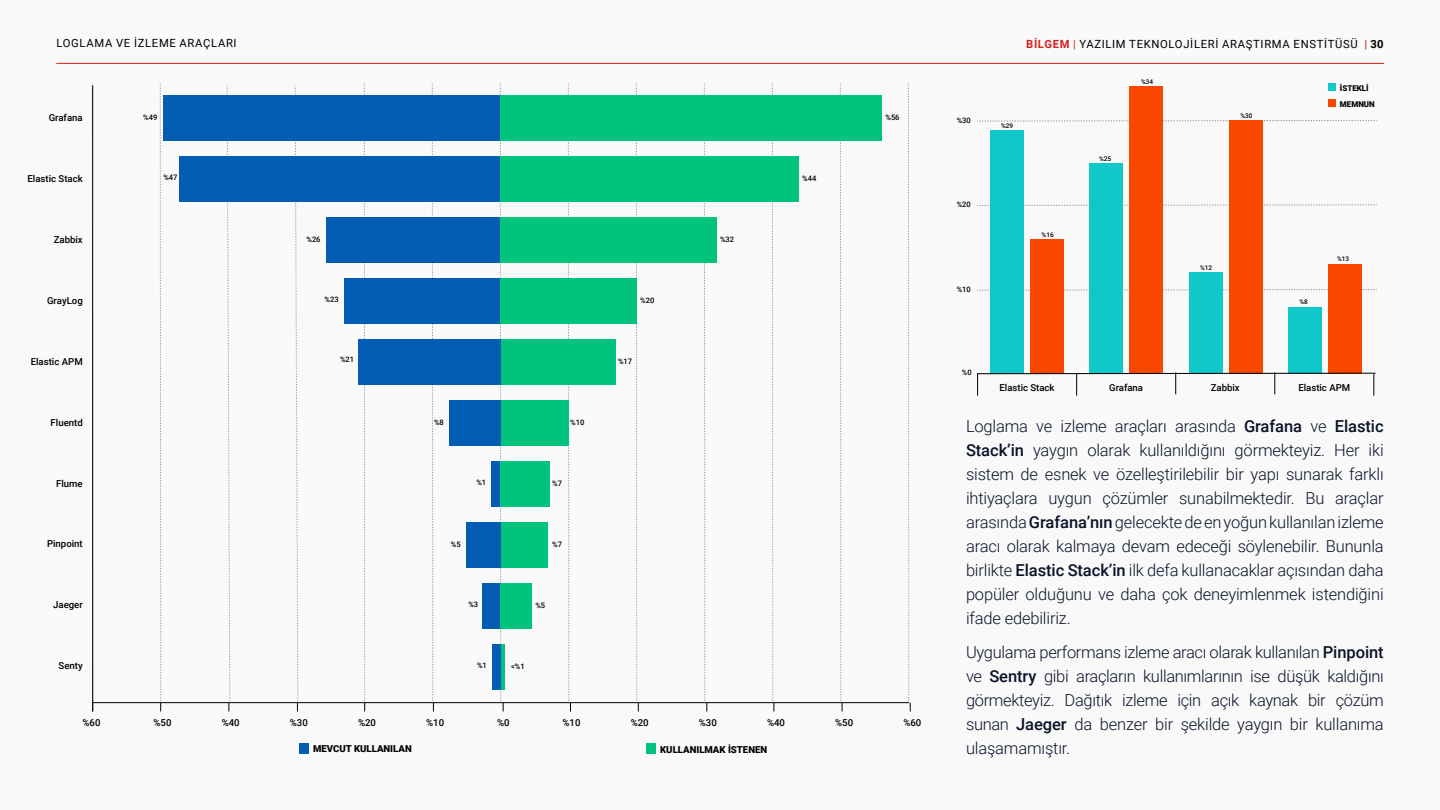
<style>
.page{position:relative;width:1440px;height:810px;background:#f7f7f7}
.page>*{position:absolute;margin:0;border:0;box-sizing:border-box;transform-origin:0 0}
.t1{font:300 16.5px/24px "Roboto";letter-spacing:-.01em;color:#0b132a;text-align:justify}
.t2{font:11.25px "Roboto";letter-spacing:.06em;color:#000}
.t3{font:500 9.6px "Roboto";color:#000}
.t4{font:900 9.6px "Roboto";color:#000}
.t5{font:900 7.95px/16.4px "Roboto";color:#000}
.t6{font:500 7.57px "Roboto";color:#000}
.t7{font:500 7.5px "Roboto";color:#000}
.t8{font:500 6.45px "Roboto";color:#000}
.s1{font-weight:700;color:#d6211d}
.s2{color:#d6211d}
.s3{font-weight:500;color:#d6211d}
.s4{font-weight:700}
.s5{font-weight:500}
</style>
<div class="page">
<hr style="left:56px;top:63px;width:1328px;height:1px;background:#d6211d">
<svg style="left:977px;top:289px;width:400px;height:2px"></svg>
<svg style="left:977px;top:204px;width:400px;height:2px"></svg>
<svg style="left:977px;top:120px;width:400px;height:2px"></svg>
<svg style="left:500px;top:83px;width:4px;height:628px"></svg>
<svg style="left:432px;top:83px;width:2px;height:628px"></svg>
<svg style="left:568px;top:83px;width:3px;height:628px"></svg>
<hr style="left:92px;top:702px;width:817px;height:1px;background:#000">
<svg style="left:364px;top:83px;width:2px;height:628px"></svg>
<svg style="left:636px;top:83px;width:3px;height:628px"></svg>
<svg style="left:295px;top:87px;width:4px;height:624px"></svg>
<svg style="left:704px;top:83px;width:3px;height:628px"></svg>
<svg style="left:92px;top:83px;width:2px;height:628px"></svg>
<svg style="left:160px;top:83px;width:2px;height:628px"></svg>
<svg style="left:227px;top:87px;width:4px;height:624px"></svg>
<svg style="left:908px;top:83px;width:3px;height:628px"></svg>
<svg style="left:840px;top:83px;width:3px;height:628px"></svg>
<svg style="left:772px;top:83px;width:3px;height:628px"></svg>
<div style="left:299px;top:744px;width:9px;height:10px;background:#035eb3"></div>
<div style="left:647px;top:744px;width:9px;height:10px;background:#00c47e"></div>
<div style="left:500px;top:461px;width:49px;height:45px;background:#00c47e"></div>
<div style="left:491px;top:461px;width:9px;height:45px;background:#035eb3"></div>
<div style="left:500px;top:583px;width:32px;height:45px;background:#00c47e"></div>
<div style="left:483px;top:583px;width:17px;height:45px;background:#035eb3"></div>
<div style="left:500px;top:522px;width:48px;height:45px;background:#00c47e"></div>
<div style="left:466px;top:522px;width:34px;height:45px;background:#035eb3"></div>
<div style="left:500px;top:400px;width:69px;height:45px;background:#00c47e"></div>
<div style="left:449px;top:400px;width:51px;height:45px;background:#035eb3"></div>
<div style="left:500px;top:339px;width:116px;height:46px;background:#00c47e"></div>
<div style="left:358px;top:339px;width:142px;height:46px;background:#035eb3"></div>
<div style="left:500px;top:278px;width:137px;height:46px;background:#00c47e"></div>
<div style="left:344px;top:278px;width:156px;height:46px;background:#035eb3"></div>
<div style="left:500px;top:217px;width:216px;height:46px;background:#00c47e"></div>
<div style="left:326px;top:217px;width:174px;height:46px;background:#035eb3"></div>
<div style="left:500px;top:156px;width:298px;height:46px;background:#00c47e"></div>
<div style="left:179px;top:156px;width:321px;height:46px;background:#035eb3"></div>
<div style="left:500px;top:95px;width:382px;height:46px;background:#00c47e"></div>
<div style="left:164px;top:95px;width:336px;height:46px;background:#035eb3"></div>
<div style="left:492px;top:644px;width:9px;height:45px;background:#035eb3"></div>
<hr style="left:501px;top:644px;width:4px;height:45px;background:#00c47e">
<div style="left:990px;top:130px;width:34px;height:244px;background:#10c8c9"></div>
<div style="left:1030px;top:239px;width:34px;height:134px;background:#fa4700"></div>
<div style="left:1090px;top:163px;width:33px;height:211px;background:#10c8c9"></div>
<div style="left:1130px;top:86px;width:33px;height:287px;background:#fa4700"></div>
<div style="left:1189px;top:272px;width:34px;height:102px;background:#10c8c9"></div>
<div style="left:1229px;top:120px;width:33px;height:253px;background:#fa4700"></div>
<div style="left:1289px;top:307px;width:33px;height:67px;background:#10c8c9"></div>
<div style="left:1329px;top:264px;width:33px;height:109px;background:#fa4700"></div>
<div style="left:1328px;top:83px;width:8px;height:8px;background:#10c8c9"></div>
<div style="left:1328px;top:100px;width:8px;height:7px;background:#fa4700"></div>
<svg style="left:977px;top:372px;width:399px;height:24px"></svg>
<p class="t2" style="left:56px;top:35px;width:182px">LOGLAMA VE İZLEME ARAÇLARI</p>
<p class="t3" style="left:49px;top:111px;width:36px">Grafana</p>
<p class="t6" style="left:143px;top:112px;width:16px">%49</p>
<p class="t6" style="left:886px;top:112px;width:16px">%56</p>
<p class="t3" style="left:27px;top:172px;width:57px">Elastic Stack</p>
<p class="t6" style="left:163px;top:172px;width:16px">%47</p>
<p class="t6" style="left:802px;top:173px;width:16px">%44</p>
<p class="t3" style="left:54px;top:233px;width:31px">Zabbix</p>
<p class="t6" style="left:307px;top:234px;width:16px">%26</p>
<p class="t6" style="left:720px;top:234px;width:16px">%32</p>
<p class="t3" style="left:47px;top:294px;width:37px">GrayLog</p>
<p class="t6" style="left:325px;top:294px;width:16px">%23</p>
<p class="t6" style="left:640px;top:295px;width:16px">%20</p>
<p class="t3" style="left:31px;top:354px;width:53px">Elastic APM</p>
<p class="t6" style="left:340px;top:354px;width:16px">%21</p>
<p class="t6" style="left:618px;top:356px;width:16px">%17</p>
<p class="t3" style="left:51px;top:415px;width:34px">Fluentd</p>
<p class="t6" style="left:434px;top:417px;width:11px">%8</p>
<p class="t6" style="left:570px;top:417px;width:16px">%10</p>
<p class="t3" style="left:56px;top:476px;width:28px">Flume</p>
<p class="t6" style="left:476px;top:477px;width:11px">%1</p>
<p class="t6" style="left:552px;top:478px;width:11px">%7</p>
<p class="t3" style="left:47px;top:537px;width:37px">Pinpoint</p>
<p class="t6" style="left:451px;top:539px;width:11px">%5</p>
<p class="t6" style="left:552px;top:539px;width:11px">%7</p>
<p class="t3" style="left:53px;top:598px;width:31px">Jaeger</p>
<p class="t6" style="left:468px;top:599px;width:11px">%3</p>
<p class="t6" style="left:535px;top:600px;width:11px">%5</p>
<p class="t3" style="left:59px;top:659px;width:26px">Senty</p>
<p class="t6" style="left:477px;top:660px;width:11px">%1</p>
<p class="t6" style="left:511px;top:661px;width:15px">&lt;%1</p>
<p class="t3" style="left:83px;top:716px;width:19px">%60</p>
<p class="t3" style="left:154px;top:716px;width:19px">%50</p>
<p class="t3" style="left:222px;top:716px;width:19px">%40</p>
<p class="t3" style="left:290px;top:716px;width:19px">%30</p>
<p class="t3" style="left:358px;top:716px;width:19px">%20</p>
<p class="t3" style="left:426px;top:716px;width:19px">%10</p>
<p class="t3" style="left:497px;top:716px;width:14px">%0</p>
<p class="t3" style="left:563px;top:716px;width:19px">%10</p>
<p class="t3" style="left:631px;top:716px;width:19px">%20</p>
<p class="t3" style="left:699px;top:716px;width:19px">%30</p>
<p class="t3" style="left:767px;top:716px;width:19px">%40</p>
<p class="t3" style="left:835px;top:716px;width:19px">%50</p>
<p class="t3" style="left:903px;top:716px;width:19px">%60</p>
<p class="t4" style="left:313px;top:742px;width:100px">MEVCUT KULLANILAN</p>
<p class="t4" style="left:660px;top:743px;width:109px">KULLANILMAK İSTENEN</p>
<p class="t2" style="left:1026px;top:36px;width:359px"><span class="s1">BİLGEM</span> <span class="s2">|</span> YAZILIM TEKNOLOJI LERI ARAŞTIRMA ENSTITÜSÜ <span class="s3">|</span> <span class="s4">30</span></p>
<p class="t7" style="left:957px;top:115px;width:16px">%30</p>
<p class="t7" style="left:957px;top:199px;width:16px">%20</p>
<p class="t7" style="left:957px;top:284px;width:16px">%10</p>
<p class="t7" style="left:962px;top:367px;width:11px">%0</p>
<p class="t8" style="left:1001px;top:122px;width:14px">%29</p>
<p class="t8" style="left:1042px;top:230px;width:14px">%16</p>
<p class="t8" style="left:1099px;top:155px;width:14px">%25</p>
<p class="t8" style="left:1141px;top:77px;width:14px">%34</p>
<p class="t8" style="left:1240px;top:111px;width:14px">%30</p>
<p class="t8" style="left:1200px;top:263px;width:14px">%12</p>
<p class="t5" style="left:1340px;top:80px;width:36px">İSTEKLİ<br>MEMNUN</p>
<p class="t8" style="left:1299px;top:297px;width:10px">%8</p>
<p class="t8" style="left:1337px;top:255px;width:14px">%13</p>
<p class="t3" style="left:1000px;top:381px;width:56px">Elastic Stack</p>
<p class="t3" style="left:1109px;top:381px;width:35px">Grafana</p>
<p class="t3" style="left:1211px;top:381px;width:30px">Zabbix</p>
<p class="t3" style="left:1298px;top:381px;width:53px">Elastic APM</p>
<p class="t1" style="left:966px;top:413px;width:419px">Loglama ve izleme araçları arasında <span class="s5">Grafana</span> ve <span class="s5">Elastic Stack’in</span> yaygın olarak kullanıldığını görmekteyiz. Her iki sistem de esnek ve özelleştirilebilir bir yapı sunarak farklı ihtiyaçlara uygun çözümler sunabilmektedir. Bu araçlar arasında <span class="s5">Grafana’nın</span> gelecekte de en yoğun kullanılan izleme aracı olarak kalmaya devam edeceği söylenebilir. Bununla birlikte <span class="s5">Elastic Stack’in</span> ilk defa kullanacaklar açısından daha popüler olduğunu ve daha çok deneyimlenmek istendiğini ifade edebiliriz.</p>
<p class="t1" style="left:966px;top:640px;width:419px">Uygulama performans izleme aracı olarak kullanılan <span class="s5">Pinpoint </span>ve <span class="s5">Sentry</span> gibi araçların kullanımlarının ise düşük kaldığını görmekteyiz. Dağıtık izleme için açık kaynak bir çözüm sunan <span class="s5">Jaeger</span> da benzer bir şekilde yaygın bir kullanıma ulaşamamıştır.</p>
</div>
